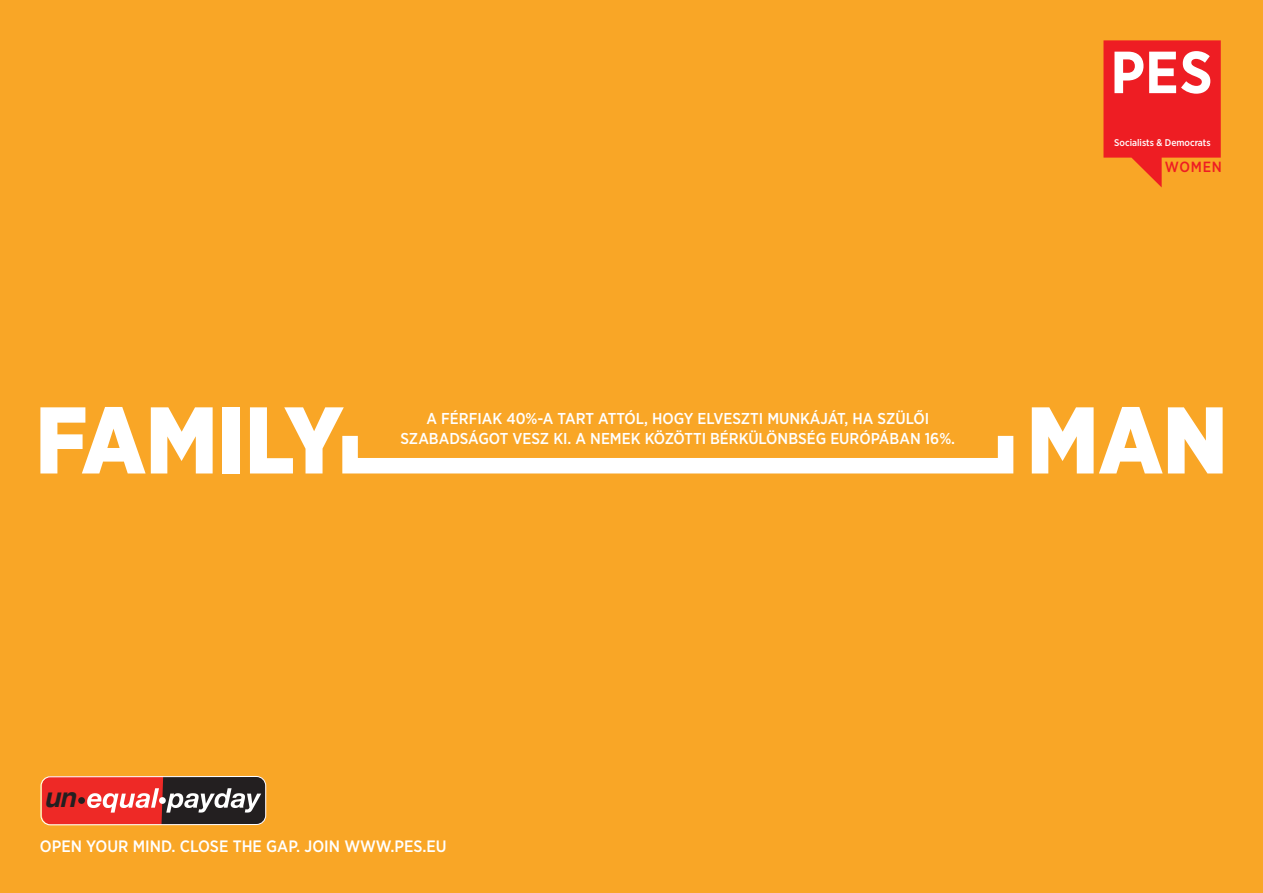
<style>
.page{position:relative;width:1263px;height:893px;background:#f9a626}
.page>*{position:absolute;margin:0;border:0;box-sizing:border-box;transform-origin:0 0}
.t1{font:900 94.5px "Gotham Narrow";color:#fff}
.t2{font:700 59.32px "Gotham Narrow";color:#fff}
.t3{font:italic 700 27.3px "Helvetica";color:#231f20}
.t4{font:500 16.5px "Gotham Narrow";color:#fff}
.t5{font:500 15.75px "Gotham Narrow";color:#fff}
.t6{font:500 14.77px "Gotham Narrow";letter-spacing:.055em;color:#ee1d23}
.t7{font:500 9.75px "Gotham Narrow";color:#fff}
</style>
<div class="page">
<div style="left:342px;top:428px;width:671px;height:45px;border:16px solid #fff"></div>
<svg style="left:1103px;top:40px;width:118px;height:147px"></svg>
<svg style="left:40px;top:776px;width:227px;height:49px;background:#a84d4a"></svg>
<div style="left:78px;top:797px;width:7px;height:7px;background:#231f20;border-radius:50%"></div>
<p class="t2" style="left:1110px;top:34px;width:104px">PES</p>
<p class="t7" style="left:1114px;top:136px;width:98px">Socialists &amp; Democrats</p>
<p class="t6" style="left:1165px;top:157px;width:59px">WOMEN</p>
<p class="t1" style="left:36px;top:378px;width:310px">FAMILY</p>
<p class="t1" style="left:1027px;top:378px;width:202px">MAN</p>
<p class="t5" style="left:427px;top:409px;width:504px">A FÉRFIAK 40%-A TART ATTÓL, HOGY ELVESZTI MUNKÁJÁT, HA SZÜLŐI</p>
<p class="t5" style="left:400px;top:429px;width:556px">SZABADSÁGOT VESZ KI. A NEMEK KÖZÖTTI BÉRKÜLÖNBSÉG EURÓPÁBAN 16%.</p>
<p class="t3" style="left:44px;top:775px;width:33px">un</p>
<p class="t4" style="left:40px;top:836px;width:408px">OPEN YOUR MIND. CLOSE THE GAP. JOIN WWW.PES.EU</p>
</div>
